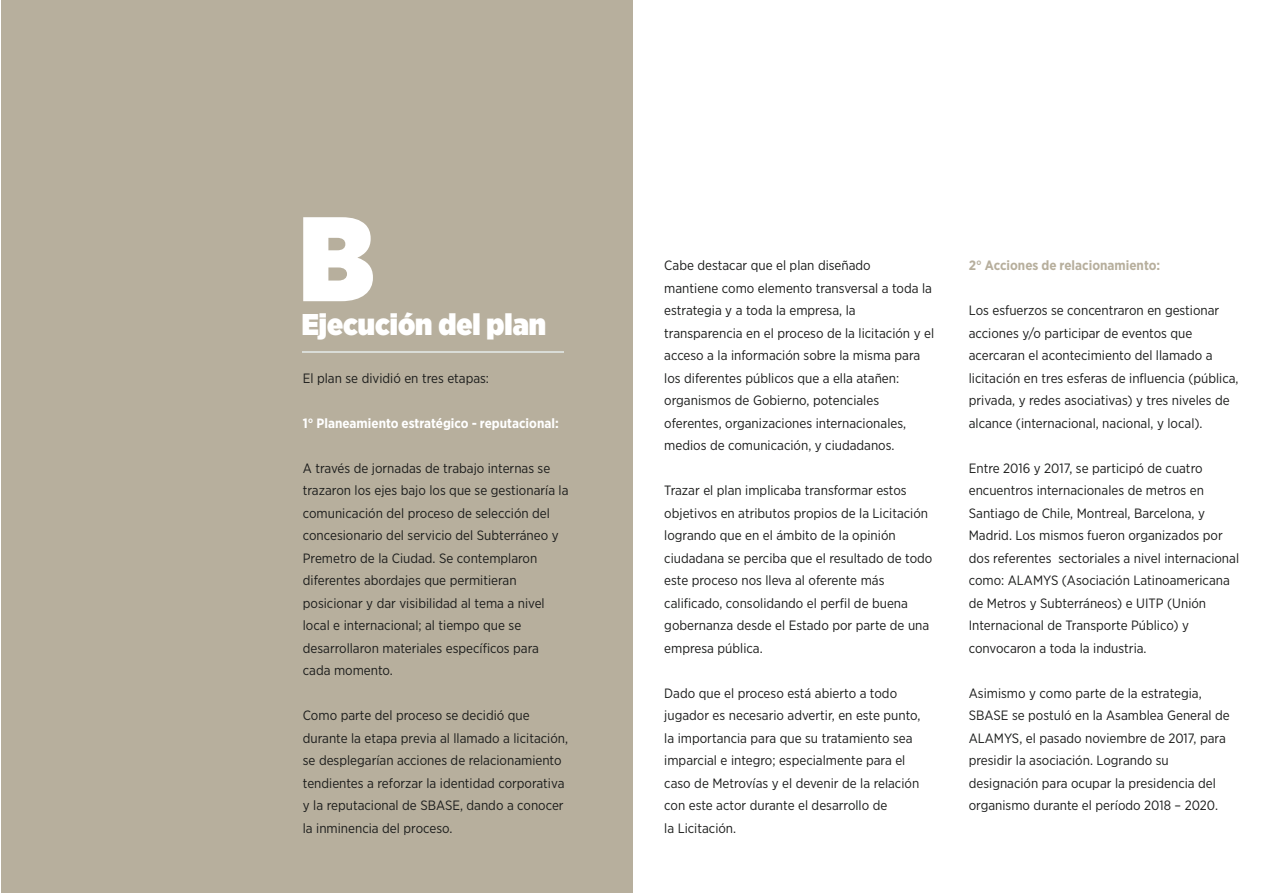
<style>
.page{position:relative;width:1263px;height:893px;background:#fff}
.page>*{position:absolute;margin:0;border:0;box-sizing:border-box;transform-origin:0 0}
.t1{font:900 120px "Gotham Narrow";color:#fff}
.t2{font:900 30px "Gotham Narrow";color:#fff}
.t3{font:13.5px/22.5px "Gotham Narrow";color:#1c1d1c}
.t4{font:700 13.5px "Gotham Narrow";color:#fff}
.t5{font:700 13.5px "Gotham Narrow";color:#b7af9d}
</style>
<div class="page">
<div style="left:1px;top:0;width:631px;height:893px;background:#b7af9d"></div>
<hr style="left:302px;top:352px;width:262px;height:1px;background:#d9dcd7">
<h1 class="t1" style="left:299px;top:178px;width:76px">B</h1>
<h2 class="t2" style="left:302px;top:304px;width:246px">Ejecución del plan</h2>
<p class="t3" style="left:303px;top:366px;width:188px">El plan se dividió en tres etapas:</p>
<p class="t4" style="left:303px;top:414px;width:257px">1° Planeamiento estratégico - reputacional:</p>
<p class="t3" style="left:303px;top:456px;width:267px">A través de jornadas de trabajo internas se trazaron los ejes bajo los que se gestionaría la comunicación del proceso de selección del concesionario del servicio del Subterráneo y Premetro de la Ciudad. Se contemplaron diferentes abordajes que permitieran posicionar y dar visibilidad al tema a nivel local e internacional; al tiempo que se desarrollaron materiales específicos para cada momento.</p>
<p class="t3" style="left:303px;top:704px;width:267px">Como parte del proceso se decidió que durante la etapa previa al llamado a licitación, se desplegarían acciones de relacionamiento tendientes a reforzar la identidad corporativa y la reputacional de SBASE, dando a conocer la inminencia del proceso.</p>
<p class="t3" style="left:664px;top:254px;width:271px">Cabe destacar que el plan diseñado<br>mantiene como elemento transversal a toda la estrategia y a toda la empresa, la transparencia en el proceso de la licitación y el acceso a la información sobre la misma para los diferentes públicos que a ella atañen: organismos de Gobierno, potenciales oferentes, organizaciones internacionales, medios de comunicación, y ciudadanos.</p>
<p class="t3" style="left:664px;top:479px;width:270px">Trazar el plan implicaba transformar estos objetivos en atributos propios de la Licitación logrando que en el ámbito de la opinión ciudadana se perciba que el resultado de todo este proceso nos lleva al oferente más calificado, consolidando el perfil de buena gobernanza desde el Estado por parte de una empresa pública.</p>
<p class="t3" style="left:664px;top:682px;width:258px">Dado que el proceso está abierto a todo jugador es necesario advertir, en este punto, la importancia para que su tratamiento sea imparcial e integro; especialmente para el caso de Metrovías y el devenir de la relación con este actor durante el desarrollo de<br>la Licitación.</p>
<p class="t5" style="left:969px;top:257px;width:193px">2° Acciones de relacionamiento:</p>
<p class="t3" style="left:969px;top:299px;width:271px">Los esfuerzos se concentraron en gestionar acciones y/o participar de eventos que acercaran el acontecimiento del llamado a licitación en tres esferas de influencia (pública, privada, y redes asociativas) y tres niveles de alcance (internacional, nacional, y local).</p>
<p class="t3" style="left:969px;top:456px;width:272px">Entre 2016 y 2017, se participó de cuatro encuentros internacionales de metros en Santiago de Chile, Montreal, Barcelona, y Madrid. Los mismos fueron organizados por dos referentes sectoriales a nivel internacional como: ALAMYS (Asociación Latinoamericana de Metros y Subterráneos) e UITP (Unión Internacional de Transporte Público) y convocaron a toda la industria.</p>
<p class="t3" style="left:969px;top:681px;width:262px">Asimismo y como parte de la estrategia, SBASE se postuló en la Asamblea General de ALAMYS, el pasado noviembre de 2017, para presidir la asociación. Logrando su designación para ocupar la presidencia del organismo durante el período 2018 – 2020.</p>
</div>
